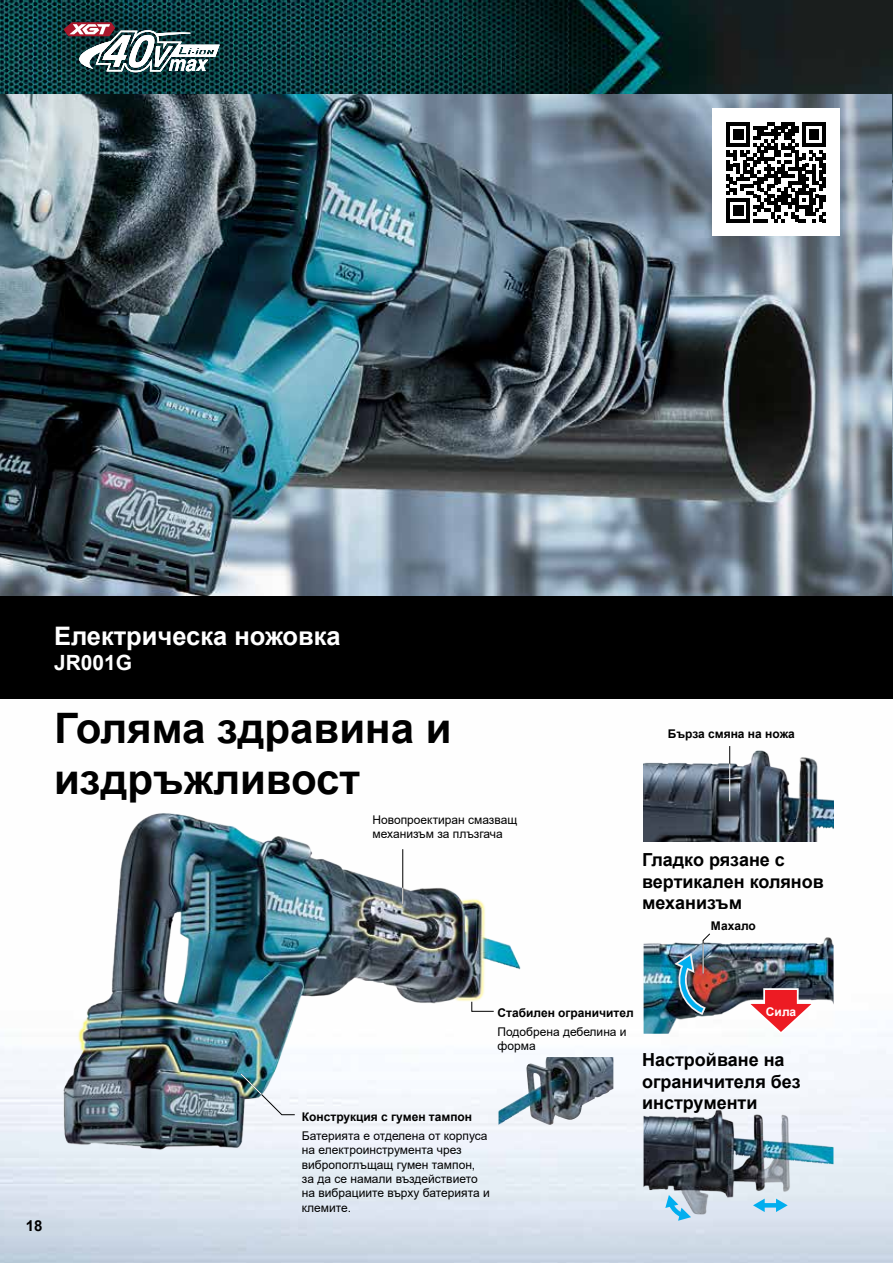
<style>
.page{position:relative;width:893px;height:1263px;background:#fff}
.page>*{position:absolute;margin:0;border:0;box-sizing:border-box;transform-origin:0 0}
.t1{font:700 42px/50.4px "Arial";color:#000}
.t2{font:700 25.5px "Arial";color:#fff}
.t3{font:700 21px "Arial";color:#fff}
.t4{font:700 18px/21.6px "Arial";color:#000}
.t5{font:700 15px "Arial";color:#000}
.t6{font:12px/14.4px "Arial";color:#000}
.t7{font:700 12px "Arial";color:#000}
.t8{font:700 12px "Arial";color:#fff}
</style>
<div class="page">
<img style="left:0;top:94px;width:892px;height:502px">
<img style="left:0;top:698px;width:893px;height:565px">
<img style="left:892px;top:245px;width:1px;height:351px">
<svg style="left:892px;top:94px;width:1px;height:151px"></svg>
<img style="left:0;top:0;width:893px;height:94px">
<div style="left:0;top:596px;width:893px;height:102px;background:#000"></div>
<img style="left:40px;top:787px;width:501px;height:391px">
<img style="left:644px;top:1102px;width:189px;height:118px">
<img style="left:499px;top:1057px;width:48px;height:68px">
<img style="left:644px;top:729px;width:189px;height:112px">
<svg style="left:729px;top:746px;width:1px;height:18px"></svg>
<hr style="left:729px;top:764px;width:1px;height:37px;background:#fff">
<img style="left:644px;top:917px;width:189px;height:117px">
<svg style="left:744px;top:987px;width:74px;height:48px"></svg>
<img style="left:674px;top:933px;width:37px;height:82px">
<hr style="left:703px;top:943px;width:1px;height:30px;background:#fff">
<img style="left:5px;top:0;width:273px;height:131px">
<img style="left:64px;top:22px;width:156px;height:50px">
<hr style="left:402px;top:849px;width:1px;height:55px;background:#000">
<svg style="left:402px;top:888px;width:1px;height:16px"></svg>
<img style="left:240px;top:1073px;width:56px;height:42px">
<svg style="left:765px;top:1203px;width:11px;height:4px"></svg>
<svg style="left:753px;top:1198px;width:12px;height:14px"></svg>
<svg style="left:776px;top:1198px;width:12px;height:14px"></svg>
<svg style="left:665px;top:1195px;width:26px;height:26px"></svg>
<svg style="left:471px;top:1001px;width:23px;height:11px"></svg>
<div style="left:712px;top:109px;width:128px;height:127px;background:#fff"></div>
<svg style="left:726px;top:122px;width:100px;height:100px"></svg>
<h2 class="t2" style="left:54px;top:618px;width:288px">Електрическа ножовка</h2>
<h3 class="t3" style="left:54px;top:648px;width:80px">JR001G</h3>
<h1 class="t1" style="left:54px;top:704px;width:399px">Голяма здравина и издръжливост</h1>
<p class="t6" style="left:372px;top:812px;width:146px">Новопроектиран смазващ механизъм за плъзгача</p>
<p class="t7" style="left:668px;top:725px;width:129px">Бърза смяна на ножа</p>
<h3 class="t4" style="left:642px;top:849px;width:183px">Гладко рязане с вертикален колянов механизъм</h3>
<p class="t7" style="left:711px;top:917px;width:46px">Махало</p>
<p class="t5" style="left:26px;top:1215px;width:18px">18</p>
<p class="t7" style="left:302px;top:1108px;width:172px">Конструкция с гумен тампон</p>
<p class="t6" style="left:302px;top:1128px;width:189px">Батерията е отделена от корпуса на електроинструмента чрез вибропоглъщащ гумен тампон, за да се намали въздействието на вибрациите върху батерията и клемите.</p>
<p class="t7" style="left:497px;top:1005px;width:138px">Стабилен ограничител</p>
<p class="t8" style="left:766px;top:1003px;width:32px">Сила</p>
<p class="t6" style="left:497px;top:1024px;width:131px">Подобрена дебелина и форма</p>
<h3 class="t4" style="left:642px;top:1049px;width:160px">Настройване на ограничителя без инструменти</h3>
</div>
